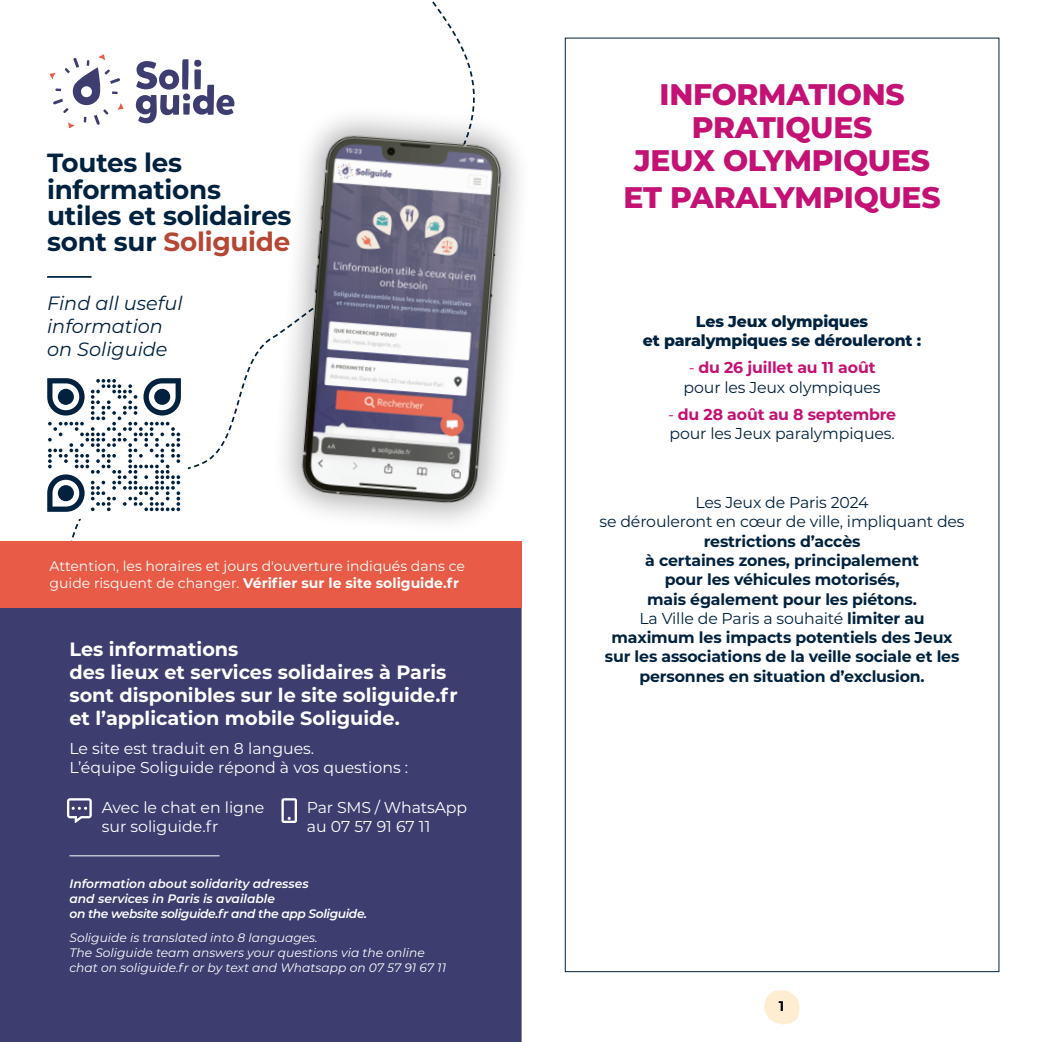
<style>
.page{position:relative;width:1042px;height:1042px;background:#fff}
.page>*{position:absolute;margin:0;border:0;box-sizing:border-box;transform-origin:0 0}
.NIVEAU_3{font:800 29.75px/33.2px "Montserrat";letter-spacing:-.01em;color:#c41174;text-align:center}
.t1{font:700 26.25px/26.2px "Montserrat";letter-spacing:-.01em;color:#00223f}
.t2{font:700 19.25px/23.1px "Montserrat";color:#fff}
.t3{font:italic 19.25px/23.1px "Montserrat";color:#00223f}
.NIVEAU_3-2{font:700 15.75px/19.2px "Montserrat";letter-spacing:-.01em;color:#00223f;text-align:center}
.t4{font:15.75px/18.9px "Montserrat";color:#fff}
.NIVEAU_3-3{font:15.75px/19.2px "Montserrat";letter-spacing:-.01em;color:#00223f;text-align:center}
.NIVEAU_3-4{font:800 15.75px/19.2px "Montserrat";letter-spacing:-.01em;color:#00223f;text-align:center}
.t5{font:14px/16.8px "Montserrat";color:#fff}
.t6{font:700 14px "Montserrat";color:#000}
.t7{font:italic 12.25px/14.7px "Montserrat";color:#fff}
.t8{font:italic 600 12.25px "Montserrat";color:#fff}
.t9{font:italic 600 12.25px "Montserrat";letter-spacing:-.03em;color:#fff}
.s1{color:#b54734}
.s2{font-weight:700}
.s3{color:#c41174}
.s4{font-weight:700;color:#c41174}
.s5{font-weight:400}
</style>
<div class="page">
<svg style="left:764px;top:990px;width:35px;height:34px"></svg>
<div style="left:0;top:608px;width:522px;height:434px;background:#3d3d70"></div>
<div style="left:0;top:541px;width:522px;height:67px;background:#e85c47"></div>
<img style="left:290px;top:125px;width:224px;height:393px">
<hr style="left:47px;top:276px;width:45px;height:2px;background:#00223f">
<svg style="left:47px;top:338px;width:224px;height:203px"></svg>
<svg style="left:50px;top:54px;width:74px;height:74px"></svg>
<svg style="left:136px;top:60px;width:98px;height:63px"></svg>
<svg style="left:67px;top:798px;width:25px;height:25px"></svg>
<svg style="left:281px;top:798px;width:16px;height:25px"></svg>
<hr style="left:69px;top:855px;width:151px;height:1px;background:#fff">
<p class="t1" style="left:47px;top:149px;width:246px">Toutes les informations utiles et solidaires sont sur <span class="s1">Soliguide</span></p>
<p class="t3" style="left:47px;top:291px;width:137px">Find all useful information on Soliguide</p>
<p class="t5" style="left:50px;top:557px;width:417px">Attention, les horaires et jours d'ouverture indiqués dans ce guide risquent de changer. <span class="s2">Vérifier sur le site soliguide.fr</span></p>
<p class="t2" style="left:69px;top:636px;width:390px">Les informations<br>des lieux et services solidaires à Paris sont disponibles sur le site soliguide.fr et l’application mobile Soliguide.</p>
<p class="t4" style="left:69px;top:738px;width:246px">Le site est traduit en 8 langues.</p>
<p class="t4" style="left:69px;top:757px;width:340px">L’équipe Soliguide répond à vos questions :</p>
<p class="t4" style="left:102px;top:798px;width:164px">Avec le chat en ligne sur soliguide.fr</p>
<p class="t4" style="left:307px;top:798px;width:162px">Par SMS / WhatsApp au 07 57 91 67 11</p>
<p class="t8" style="left:69px;top:875px;width:241px">Information about solidarity adresses</p>
<p class="t8" style="left:69px;top:890px;width:207px">and services in Paris is available</p>
<p class="t9" style="left:69px;top:905px;width:299px">on the website soliguide.fr and the app Soliguide.</p>
<p class="t7" style="left:69px;top:930px;width:250px">Soliguide is translated into 8 languages.</p>
<p class="t7" style="left:69px;top:945px;width:378px">The Soliguide team answers your questions via the online chat on soliguide.fr or by text and Whatsapp on 07 57 91 67 11</p>
<p class="NIVEAU_3" style="left:634px;top:76px;width:297px">INFORMATIONS<br>PRATIQUES<br>JEUX OLYMPIQUES</p>
<p class="NIVEAU_3" style="left:623px;top:179px;width:318px">ET PARALYMPIQUES</p>
<p class="NIVEAU_3-4" style="left:643px;top:310px;width:280px">Les Jeux olympiques<br>et paralympiques se dérouleront :</p>
<p class="NIVEAU_3-3" style="left:683px;top:358px;width:198px"><span class="s3">-</span> <span class="s4">du 26 juillet au 11 août </span>pour les Jeux olympiques</p>
<p class="NIVEAU_3-3" style="left:668px;top:404px;width:230px;text-align:left"><span class="s3">-</span> <span class="s4">du 28 août au 8 septembre </span>pour les Jeux paralympiques.</p>
<p class="NIVEAU_3-2" style="left:599px;top:492px;width:366px"><span class="s5">Les Jeux de Paris 2024<br>se dérouleront en cœur de ville, impliquant des </span>restrictions d’accès<br>à certaines zones, principalement<br>pour les véhicules motorisés,<br>mais également pour les piétons.<br><span class="s5">La Ville de Paris a souhaité</span> limiter au maximum les impacts potentiels des Jeux sur les associations de la veille sociale et les personnes en situation d’exclusion.</p>
<p class="t6" style="left:779px;top:996px;width:7px">1</p>
</div>
